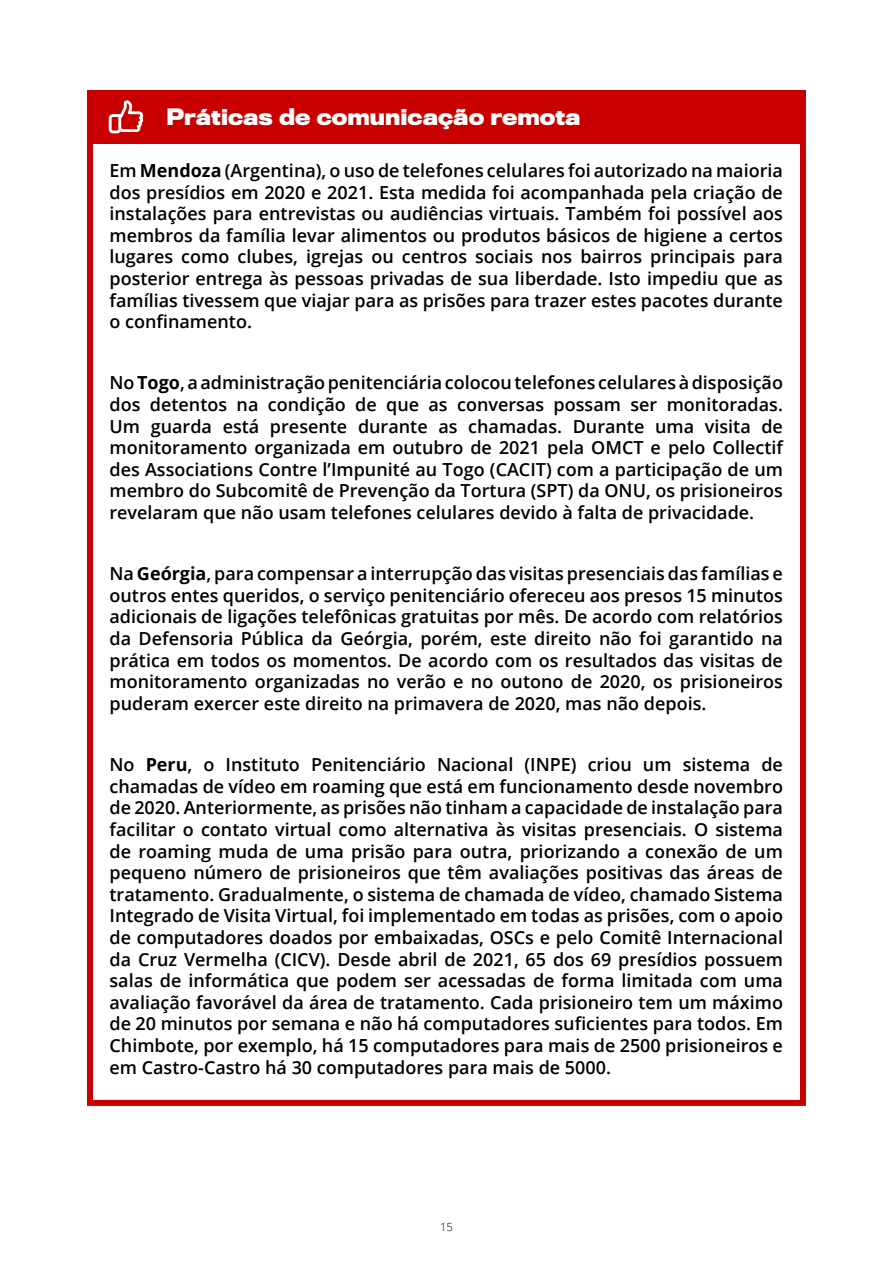
<style>
.page{position:relative;width:893px;height:1263px;background:#fff}
.page>*{position:absolute;margin:0;border:0;box-sizing:border-box;transform-origin:0 0}
.t1{font:700 21px "Titling Gothic FB";color:#fff}
.t2{font:600 18px/21.6px "Open Sans";color:#000;text-align:justify}
.t3{font:300 11.25px "Open Sans";color:#000}
.s1{font-weight:700}
</style>
<div class="page">
<div style="left:90px;top:90px;width:716px;height:54px;background:#c80000"></div>
<div style="left:87px;top:90px;width:719px;height:1016px;border:6px solid #c80000"></div>
<svg style="left:108px;top:100px;width:36px;height:34px"></svg>
<p class="t1" style="left:166px;top:104px;width:416px">Práticas de comunicação remota</p>
<p class="t2" style="left:110px;top:159px;width:675px">Em <span class="s1">Mendoza</span> (Argentina), o uso de telefones celulares foi autorizado na maioria dos presídios em 2020 e 2021. Esta medida foi acompanhada pela criação de instalações para entrevistas ou audiências virtuais. Também foi possível aos membros da família levar alimentos ou produtos básicos de higiene a certos lugares como clubes, igrejas ou centros sociais nos bairros principais para posterior entrega às pessoas privadas de sua liberdade. Isto impediu que as famílias tivessem que viajar para as prisões para trazer estes pacotes durante o confinamento.</p>
<p class="t2" style="left:110px;top:372px;width:675px">No <span class="s1">Togo</span>, a administração penitenciária colocou telefones celulares à disposição dos detentos na condição de que as conversas possam ser monitoradas.<br>Um guarda está presente durante as chamadas. Durante uma visita de monitoramento organizada em outubro de 2021 pela OMCT e pelo Collectif des Associations Contre l’Impunité au Togo (CACIT) com a participação de um membro do Subcomitê de Prevenção da Tortura (SPT) da ONU, os prisioneiros revelaram que não usam telefones celulares devido à falta de privacidade.</p>
<p class="t2" style="left:110px;top:563px;width:675px">Na <span class="s1">Geórgia</span>, para compensar a interrupção das visitas presenciais das famílias e outros entes queridos, o serviço penitenciário ofereceu aos presos 15 minutos adicionais de ligações telefônicas gratuitas por mês. De acordo com relatórios da Defensoria Pública da Geórgia, porém, este direito não foi garantido na prática em todos os momentos. De acordo com os resultados das visitas de monitoramento organizadas no verão e no outono de 2020, os prisioneiros puderam exercer este direito na primavera de 2020, mas não depois.</p>
<p class="t2" style="left:110px;top:753px;width:675px">No <span class="s1">Peru</span>, o Instituto Penitenciário Nacional (INPE) criou um sistema de chamadas de vídeo em roaming que está em funcionamento desde novembro de 2020. Anteriormente, as prisões não tinham a capacidade de instalação para facilitar o contato virtual como alternativa às visitas presenciais. O sistema de roaming muda de uma prisão para outra, priorizando a conexão de um pequeno número de prisioneiros que têm avaliações positivas das áreas de tratamento. Gradualmente, o sistema de chamada de vídeo, chamado Sistema Integrado de Visita Virtual, foi implementado em todas as prisões, com o apoio de computadores doados por embaixadas, OSCs e pelo Comitê Internacional da Cruz Vermelha (CICV). Desde abril de 2021, 65 dos 69 presídios possuem salas de informática que podem ser acessadas de forma limitada com uma avaliação favorável da área de tratamento. Cada prisioneiro tem um máximo de 20 minutos por semana e não há computadores suficientes para todos. Em Chimbote, por exemplo, há 15 computadores para mais de 2500 prisioneiros e em Castro-Castro há 30 computadores para mais de 5000.</p>
<p class="t3" style="left:440px;top:1219px;width:14px">15</p>
</div>
